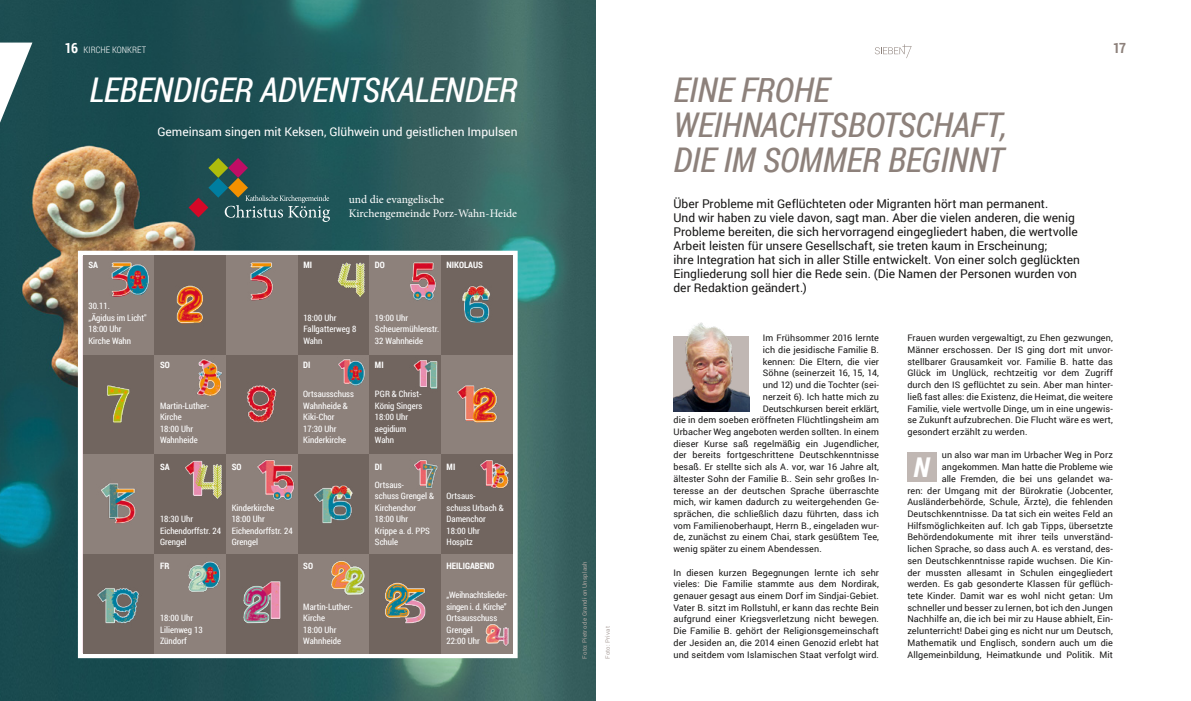
<style>
.page{position:relative;width:1191px;height:701px;background:#fff}
.page>*{position:absolute;margin:0;border:0;box-sizing:border-box;transform-origin:0 0}
.t1{font:italic 34px/35px "Roboto Condensed";letter-spacing:-.005em;color:#8d817b}
.t2{font:italic 34px "Roboto Condensed";letter-spacing:-.015em;color:#fff}
.t3{font:italic 700 27.2px "Roboto Condensed";color:#fff}
.t4{font:700 14px "Roboto Condensed";color:#8d817b}
.t5{font:12px/14px "Roboto";color:#181716}
.t6{font:12px "Roboto";color:#fff}
.t7{font:11.5px/13.8px "Minion Pro";letter-spacing:-.005em;color:#fff}
.t8{font:9px/11.7px "Roboto";letter-spacing:.015em;color:#181716;text-align:justify}
.t9{font:9px "Roboto";letter-spacing:-.005em;color:#181716}
.t10{font:300 9px "Roboto Condensed";color:#fff}
.t11{font:8.8px/11.4px "Roboto Condensed";color:#fff}
.t12{font:8.8px/11.4px "Roboto Condensed";letter-spacing:-.02em;color:#fff}
.t13{font:700 8.8px "Roboto Condensed";color:#fff}
.t14{font:6px "Roboto";letter-spacing:.025em;color:#afa5a1}
.s1{font-weight:700;font-size:14px}
</style>
<div class="page">
<img style="left:0;top:0;width:595px;height:700px">
<svg style="left:75px;top:248px;width:445px;height:412px"></svg>
<svg style="left:875px;top:44px;width:36px;height:14px"></svg>
<svg style="left:0;top:43px;width:32px;height:80px"></svg>
<svg style="left:189px;top:158px;width:141px;height:64px;background:#385a5a"></svg>
<div style="left:907px;top:452px;width:29px;height:29px;background:#c0b7b3"></div>
<img style="left:673px;top:323px;width:76px;height:88px">
<img style="left:84px;top:250px;width:437px;height:408px">
<p class="t10" style="left:65px;top:43px;width:83px"><span class="s1">16</span> KIRCHE KONKRET</p>
<h1 class="t2" style="left:89px;top:66px;width:429px">LEBENDIGER ADVENTSKALENDER</h1>
<h3 class="t6" style="left:157px;top:123px;width:361px">Gemeinsam singen mit Keksen, Glühwein und geistlichen Impulsen</h3>
<p class="t7" style="left:349px;top:193px;width:170px">und die evangelische<br>Kirchengemeinde Porz-Wahn-Heide</p>
<p class="t13" style="left:88px;top:259px;width:11px">SA</p>
<p class="t13" style="left:303px;top:259px;width:10px">MI</p>
<p class="t13" style="left:375px;top:259px;width:11px">DO</p>
<p class="t13" style="left:446px;top:259px;width:38px">NIKOLAUS</p>
<p class="t11" style="left:88px;top:300px;width:60px">30.11.<br>„Ägidus im Licht"<br>18:00 Uhr<br>Kirche Wahn</p>
<p class="t11" style="left:303px;top:311px;width:54px">18:00 Uhr<br>Fallgatterweg 8<br>Wahn</p>
<p class="t11" style="left:375px;top:311px;width:66px">19:00 Uhr<br>Scheuermühlenstr.<br>32 Wahnheide</p>
<p class="t13" style="left:160px;top:358px;width:11px">SO</p>
<p class="t11" style="left:160px;top:399px;width:51px">Martin-Luther-<br>Kirche<br>18:00 Uhr<br>Wahnheide</p>
<p class="t13" style="left:160px;top:460px;width:11px">SA</p>
<p class="t13" style="left:232px;top:460px;width:11px">SO</p>
<p class="t13" style="left:303px;top:358px;width:9px">DI</p>
<p class="t11" style="left:303px;top:388px;width:52px">Ortsausschuss<br>Wahnheide &amp;<br>Kiki-Chor<br>17:30 Uhr<br>Kinderkirche</p>
<p class="t11" style="left:160px;top:512px;width:62px">18:30 Uhr<br>Eichendorffstr. 24<br>Grengel</p>
<p class="t13" style="left:160px;top:559px;width:11px">FR</p>
<p class="t11" style="left:232px;top:501px;width:62px">Kinderkirche<br>18:00 Uhr<br>Eichendorffstr. 24<br>Grengel</p>
<p class="t13" style="left:303px;top:559px;width:11px">SO</p>
<p class="t11" style="left:160px;top:612px;width:44px">18:00 Uhr<br>Lilienweg 13<br>Zündorf</p>
<p class="t11" style="left:303px;top:600px;width:51px">Martin-Luther-<br>Kirche<br>18:00 Uhr<br>Wahnheide</p>
<p class="t13" style="left:375px;top:358px;width:10px">MI</p>
<p class="t11" style="left:375px;top:388px;width:49px">PGR &amp; Christ-<br>König Singers<br>18:00 Uhr aegidium<br>Wahn</p>
<p class="t11" style="left:375px;top:478px;width:61px">Ortsaus-<br>schuss Grengel &amp;<br>Kirchenchor<br>18:00 Uhr<br>Krippe a. d. PPS<br>Schule</p>
<p class="t11" style="left:446px;top:490px;width:59px">Ortsaus-<br>schuss Urbach &amp;<br>Damenchor<br>18:00 Uhr<br>Hospitz</p>
<p class="t13" style="left:375px;top:460px;width:9px">DI</p>
<p class="t13" style="left:446px;top:460px;width:10px">MI</p>
<p class="t13" style="left:446px;top:559px;width:49px">HEILIGABEND</p>
<p class="t12" style="left:446px;top:589px;width:63px">„Weihnachtslieder&shy;singen i. d. Kirche”<br>Ortsausschuss<br>Grengel<br>22:00 Uhr</p>
<p class="t14" style="left:580px;top:658px;width:99px;rotate:-90deg">Foto: Pietro de Grandi on Unsplash</p>
<p class="t14" style="left:603px;top:658px;width:34px;rotate:-90deg">Foto: Privat</p>
<h1 class="t1" style="left:673px;top:71px;width:335px">EINE FROHE<br>WEIHNACHTSBOTSCHAFT,<br>DIE IM SOMMER BEGINNT</h1>
<p class="t5" style="left:673px;top:196px;width:408px">Über Probleme mit Geflüchteten oder Migranten hört man permanent.<br>Und wir haben zu viele davon, sagt man. Aber die vielen anderen, die wenig Probleme bereiten, die sich hervorragend eingegliedert haben, die wertvolle Arbeit leisten für unsere Gesellschaft, sie treten kaum in Erscheinung;<br>ihre Integration hat sich in aller Stille entwickelt. Von einer solch geglückten Eingliederung soll hier die Rede sein. (Die Namen der Personen wurden von der Redaktion geändert.)</p>
<h3 class="t4" style="left:1113px;top:38px;width:15px">17</h3>
<p class="t8" style="left:763px;top:331px;width:118px">Im Frühsommer 2016 lernte</p>
<p class="t8" style="left:763px;top:343px;width:118px">ich die jesidische Familie B.</p>
<p class="t8" style="left:763px;top:355px;width:118px">kennen: Die Eltern, die vier</p>
<p class="t8" style="left:763px;top:367px;width:118px">Söhne (seinerzeit 16, 15, 14,</p>
<p class="t8" style="left:763px;top:378px;width:118px">und 12) und die Tochter (sei-</p>
<p class="t8" style="left:763px;top:390px;width:118px">nerzeit 6). Ich hatte mich zu</p>
<p class="t9" style="left:763px;top:402px;width:118px">Deutschkursen bereit erklärt,</p>
<p class="t8" style="left:673px;top:413px;width:207px">die in dem soeben eröffneten Flüchtlingsheim am</p>
<p class="t8" style="left:673px;top:425px;width:207px">Urbacher Weg angeboten werden sollten. In einem</p>
<p class="t8" style="left:673px;top:437px;width:207px">dieser Kurse saß regelmäßig ein Jugendlicher,</p>
<p class="t8" style="left:673px;top:448px;width:207px">der bereits fortgeschrittene Deutschkenntnisse</p>
<p class="t8" style="left:673px;top:460px;width:207px">besaß. Er stellte sich als A. vor, war 16 Jahre alt,</p>
<p class="t8" style="left:673px;top:472px;width:207px">ältester Sohn der Familie B.. Sein sehr großes In-</p>
<p class="t8" style="left:673px;top:484px;width:207px">teresse an der deutschen Sprache überraschte</p>
<p class="t8" style="left:673px;top:495px;width:207px">mich, wir kamen dadurch zu weitergehenden Ge-</p>
<p class="t8" style="left:673px;top:507px;width:207px">sprächen, die schließlich dazu führten, dass ich</p>
<p class="t8" style="left:673px;top:519px;width:207px">vom Familienoberhaupt, Herrn B., eingeladen wur-</p>
<p class="t8" style="left:673px;top:530px;width:207px">de, zunächst zu einem Chai, stark gesüßtem Tee,</p>
<p class="t8" style="left:673px;top:542px;width:150px">wenig später zu einem Abendessen.</p>
<p class="t8" style="left:673px;top:565px;width:207px">In diesen kurzen Begegnungen lernte ich sehr vieles: Die Familie stammte aus dem Nordirak, genauer gesagt aus einem Dorf im Sindjai-Gebiet.<br>Vater B. sitzt im Rollstuhl, er kann das rechte Bein aufgrund einer Kriegsverletzung nicht bewegen.<br>Die Familie B. gehört der Religionsgemeinschaft der Jesiden an, die 2014 einen Genozid erlebt hat und seitdem vom Islamischen Staat verfolgt wird.</p>
<p class="t8" style="left:907px;top:331px;width:207px">Frauen wurden vergewaltigt, zu Ehen gezwungen, Männer erschossen. Der IS ging dort mit unvor&shy;stellbarer Grausamkeit vor. Familie B. hatte das Glück im Unglück, rechtzeitig vor dem Zugriff durch den IS geflüchtet zu sein. Aber man hinter&shy;ließ fast alles: die Existenz, die Heimat, die weitere Familie, viele wertvolle Dinge, um in eine ungewis&shy;se Zukunft aufzubrechen. Die Flucht wäre es wert, gesondert erzählt zu werden.</p>
<h2 class="t3" style="left:913px;top:448px;width:17px">N</h2>
<p class="t8" style="left:907px;top:448px;width:207px;text-align:right">un also war man im Urbacher Weg in Porz angekommen. Man hatte die Probleme wie<br>alle Fremden, die bei uns gelandet wa-<br>ren: der Umgang mit der Bürokratie (Jobcenter, Ausländerbehörde, Schule, Ärzte), die fehlenden Deutschkenntnisse. Da tat sich ein weites Feld an Hilfsmöglichkeiten auf. Ich gab Tipps, übersetzte Behördendokumente mit ihrer teils unverständ&shy;lichen Sprache, so dass auch A. es verstand, des&shy;sen Deutschkenntnisse rapide wuchsen. Die Kin&shy;der mussten allesamt in Schulen eingegliedert werden. Es gab gesonderte Klassen für geflüch&shy;tete Kinder. Damit war es wohl nicht getan: Um schneller und besser zu lernen, bot ich den Jungen Nachhilfe an, die ich bei mir zu Hause abhielt, Ein&shy;zelunterricht! Dabei ging es nicht nur um Deutsch, Mathematik und Englisch, sondern auch um die Allgemeinbildung, Heimatkunde und Politik. Mit</p>
</div>
